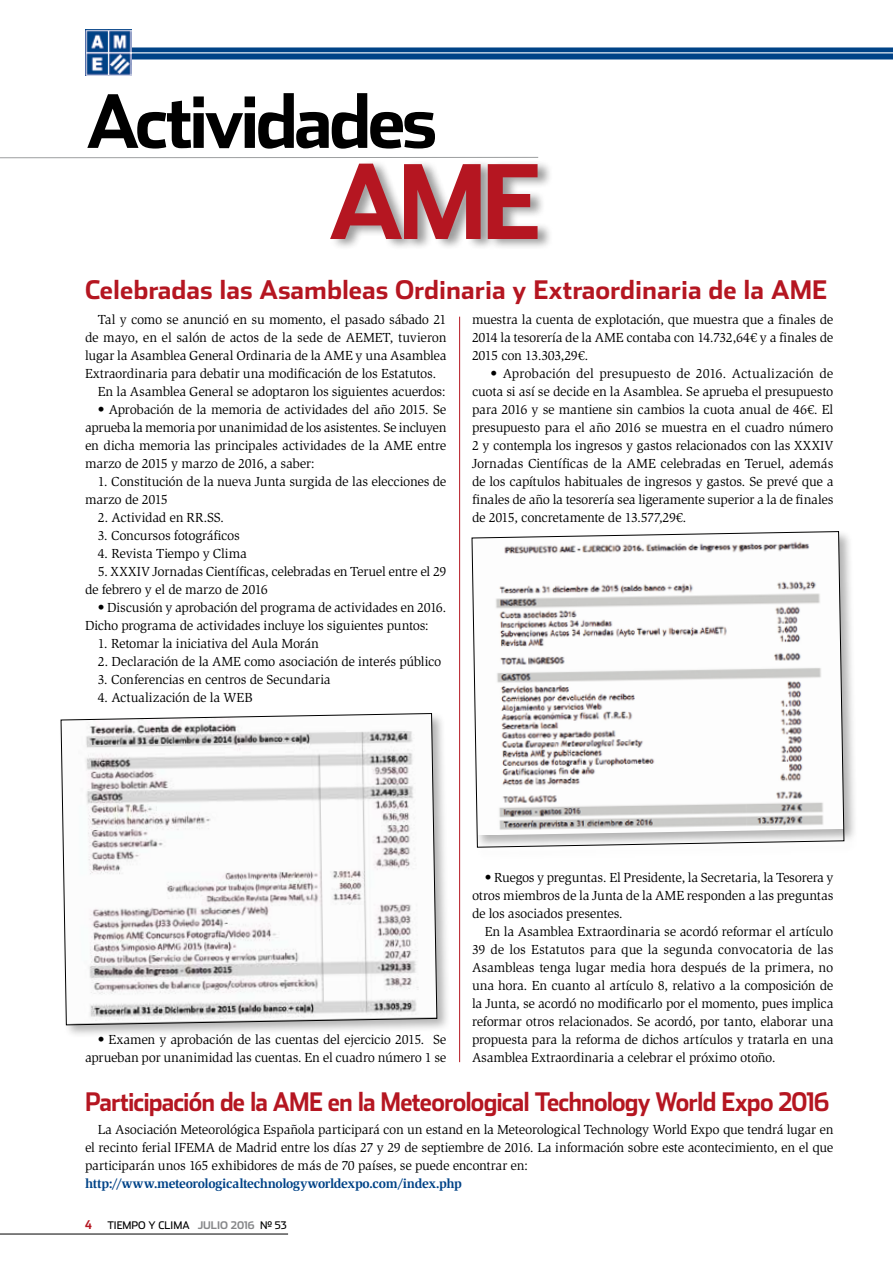
<style>
.page{position:relative;width:893px;height:1263px;background:#fff}
.page>*{position:absolute;margin:0;border:0;box-sizing:border-box;transform-origin:0 0}
.t1{font:700 102.3px "Stainless";color:#b51621}
.t2{font:700 72.75px "Stainless";color:#000}
.t3{font:700 25.5px "Stainless";letter-spacing:-.035em;color:#b51621;scale:.92 1}
.t4{font:700 25.5px "Stainless";letter-spacing:-.035em;color:#b51621}
.t5{font:13.5px/18px "Slimbach Std";letter-spacing:-.02em;color:#000;text-align:justify}
.t6{font:700 13.5px "Slimbach Std";letter-spacing:-.03em;color:#004387}
.t7{font:700 12px "Stainless Cond";color:#b51621}
.t8{font:10.5px "Stainless";color:#000}
.t9{font:700 10.5px "Stainless";color:#87888a}
.s1{font-weight:700;color:#87888a}
.s2{font-weight:400;color:#000}
</style>
<div class="page">
<hr style="left:0;top:1234px;width:288px;height:1px;background:#000">
<div style="left:85px;top:47px;width:808px;height:12px;background:#004387"></div>
<img style="left:85px;top:30px;width:46px;height:46px">
<hr style="left:130px;top:52px;width:763px;height:1px;background:#fff">
<hr style="left:0;top:157px;width:538px;height:1px;background:#9c9e9f">
<div style="left:329px;top:159px;width:224px;height:92px;background:#000;opacity:.39"></div>
<hr style="left:459px;top:317px;width:1px;height:745px;background:#b51621">
<div style="left:59px;top:711px;width:392px;height:328px;background:#000;opacity:.3"></div>
<svg style="left:61px;top:713px;width:376px;height:312px"></svg>
<div style="left:470px;top:529px;width:388px;height:332px;background:#000;opacity:.3"></div>
<svg style="left:472px;top:531px;width:372px;height:316px"></svg>
<h2 class="t2" style="left:86px;top:78px;width:353px">Actividades</h2>
<h1 class="t1" style="left:329px;top:141px;width:204px">AME</h1>
<h3 class="t4" style="left:85px;top:274px;width:741px">Celebradas las Asambleas Ordinaria y Extraordinaria de la AME</h3>
<p class="t5" style="left:98px;top:311px;width:350px">Tal y como se anunció en su momento, el pasado sábado 21</p>
<p class="t5" style="left:85px;top:329px;width:363px">de mayo, en el salón de actos de la sede de AEMET, tuvieron</p>
<p class="t5" style="left:85px;top:347px;width:363px">lugar la Asamblea General Ordinaria de la AME y una Asamblea</p>
<p class="t5" style="left:85px;top:365px;width:353px">Extraordinaria para debatir una modificación de los Estatutos.</p>
<p class="t5" style="left:98px;top:383px;width:349px">En la Asamblea General se adoptaron los siguientes acuerdos:</p>
<p class="t5" style="left:85px;top:401px;width:363px;text-indent:13px">• Aprobación de la memoria de actividades del año 2015. Se aprueba la memoria por unanimidad de los asistentes. Se incluyen en dicha memoria las principales actividades de la AME entre marzo de 2015 y marzo de 2016, a saber:</p>
<p class="t5" style="left:85px;top:473px;width:363px;text-indent:13px">1. Constitución de la nueva Junta surgida de las elecciones de marzo de 2015</p>
<p class="t5" style="left:98px;top:509px;width:128px">2. Actividad en RR.SS.</p>
<p class="t5" style="left:98px;top:527px;width:144px">3. Concursos fotográficos</p>
<p class="t5" style="left:98px;top:545px;width:150px">4. Revista Tiempo y Clima</p>
<p class="t5" style="left:85px;top:563px;width:363px;text-indent:13px">5. XXXIV Jornadas Científicas, celebradas en Teruel entre el 29 de febrero y el de marzo de 2016</p>
<p class="t5" style="left:85px;top:599px;width:363px;text-indent:13px">• Discusión y aprobación del programa de actividades en 2016.<br>Dicho programa de actividades incluye los siguientes puntos:</p>
<p class="t5" style="left:98px;top:634px;width:223px">1. Retomar la iniciativa del Aula Morán</p>
<p class="t5" style="left:98px;top:652px;width:345px">2. Declaración de la AME como asociación de interés público</p>
<p class="t5" style="left:98px;top:670px;width:234px">3. Conferencias en centros de Secundaria</p>
<p class="t5" style="left:98px;top:688px;width:156px">4. Actualización de la WEB</p>
<p class="t5" style="left:472px;top:310px;width:363px">muestra la cuenta de explotación, que muestra que a finales de 2014 la tesorería de la AME contaba con 14.732,64€ y a finales de 2015 con 13.303,29€.</p>
<p class="t5" style="left:472px;top:364px;width:363px;text-indent:18px">• Aprobación del presupuesto de 2016. Actualización de cuota si así se decide en la Asamblea. Se aprueba el presupuesto para 2016 y se mantiene sin cambios la cuota anual de 46€. El presupuesto para el año 2016 se muestra en el cuadro número 2 y contempla los ingresos y gastos relacionados con las XXXIV Jornadas Científicas de la AME celebradas en Teruel, además de los capítulos habituales de ingresos y gastos. Se prevé que a finales de año la tesorería sea ligeramente superior a la de finales de 2015, concretamente de 13.577,29€.</p>
<p class="t5" style="left:472px;top:868px;width:363px;text-indent:13px">• Ruegos y preguntas. El Presidente, la Secretaria, la Tesorera y otros miembros de la Junta de la AME responden a las preguntas de los asociados presentes.</p>
<p class="t5" style="left:472px;top:922px;width:363px;text-indent:13px">En la Asamblea Extraordinaria se acordó reformar el artículo 39 de los Estatutos para que la segunda convocatoria de las Asambleas tenga lugar media hora después de la primera, no una hora. En cuanto al artículo 8, relativo a la composición de la Junta, se acordó no modificarlo por el momento, pues implica reformar otros relacionados. Se acordó, por tanto, elaborar una propuesta para la reforma de dichos artículos y tratarla en una Asamblea Extraordinaria a celebrar el próximo otoño.</p>
<h3 class="t3" style="left:85px;top:1087px;width:810px">Participación de la AME en la Meteorological Technology World Expo 2016</h3>
<p class="t5" style="left:85px;top:1121px;width:750px;text-indent:13px">La Asociación Meteorológica Española participará con un estand en la Meteorological Technology World Expo que tendrá lugar en el recinto ferial IFEMA de Madrid entre los días 27 y 29 de septiembre de 2016. La información sobre este acontecimiento, en el que participarán unos 165 exhibidores de más de 70 países, se puede encontrar en:</p>
<p class="t6" style="left:85px;top:1175px;width:378px">http://www.meteorologicaltechnologyworldexpo.com/index.php</p>
<p class="t5" style="left:85px;top:1030px;width:363px;text-align:right">• Examen y aprobación de las cuentas del ejercicio 2015. Se aprueban por unanimidad las cuentas. En el cuadro número 1 se</p>
<p class="t7" style="left:85px;top:1218px;width:8px">4</p>
<p class="t8" style="left:107px;top:1219px;width:103px">TIEMPO Y CLIMA <span class="s1">JULIO</span></p>
<p class="t9" style="left:231px;top:1219px;width:57px">2016 <span class="s2">Nº 53</span></p>
</div>
